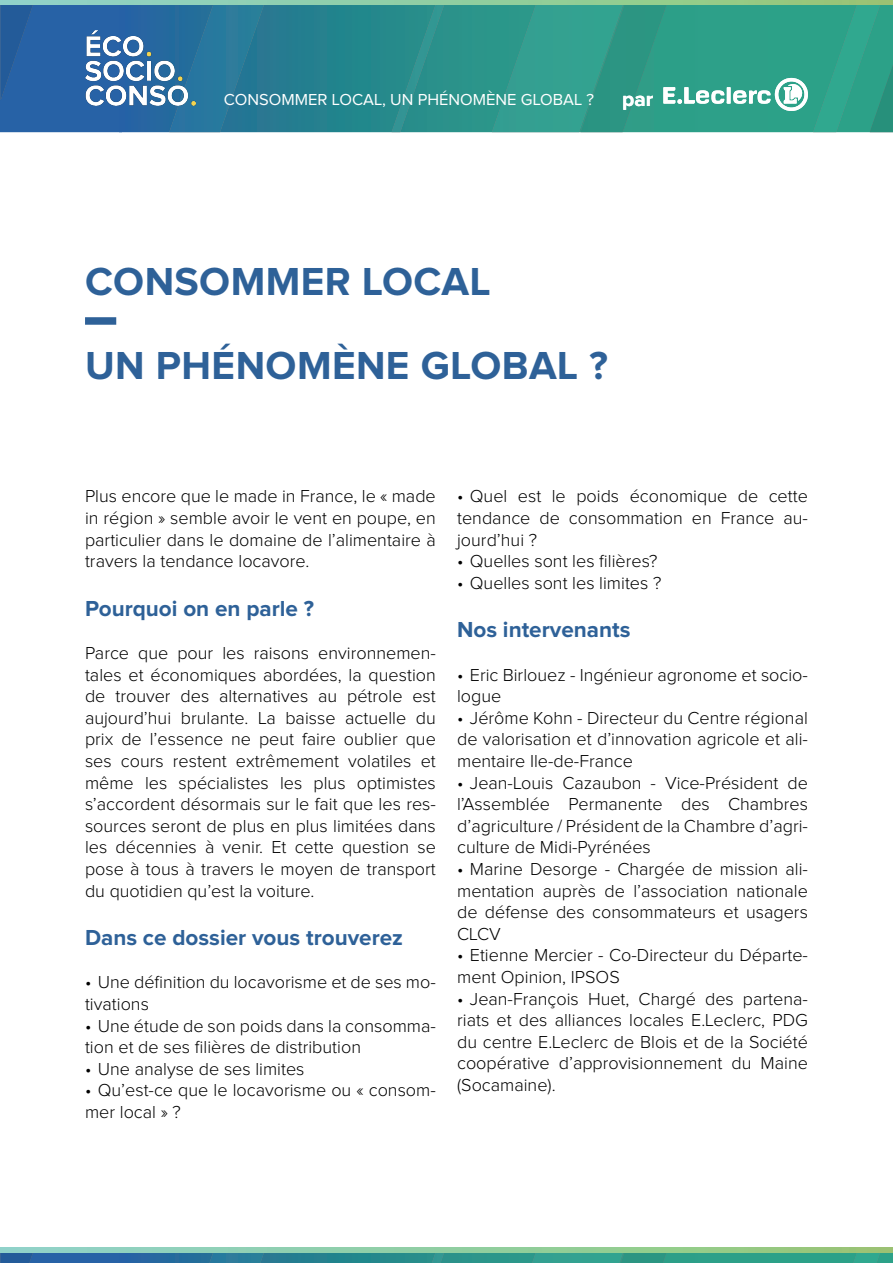
<style>
.page{position:relative;width:893px;height:1263px;background:#fff}
.page>*{position:absolute;margin:0;border:0;box-sizing:border-box;transform-origin:0 0}
.t1{font:700 40.5px "Proxima Nova";letter-spacing:.01em;color:#2e6198}
.t2{font:700 22.5px "Proxima Nova";color:#2e6198}
.t3{font:700 21px "Proxima Nova";color:#fff}
.t4{font:300 18px/21.6px "Proxima Nova";color:#000;text-align:justify}
.t5{font:16.5px "Proxima Nova";color:#fff}
</style>
<div class="page">
<svg style="left:0;top:1252px;width:893px;height:11px;background:#338f92"></svg>
<svg style="left:0;top:1248px;width:893px;height:4px;background:#92cda0"></svg>
<svg style="left:0;top:5px;width:492px;height:127px;background:#267995"></svg>
<svg style="left:169px;top:5px;width:96px;height:127px;background:#27769a"></svg>
<svg style="left:392px;top:5px;width:53px;height:127px;background:#2a8e8c"></svg>
<svg style="left:1px;top:5px;width:33px;height:95px;background:#255e9f"></svg>
<svg style="left:0;top:0;width:893px;height:5px;background:#90cfae"></svg>
<img style="left:85px;top:31px;width:111px;height:75px">
<svg style="left:492px;top:1px;width:401px;height:131px;background:#37a28c"></svg>
<div style="left:85px;top:317px;width:31px;height:8px;background:#2e6198"></div>
<p class="t5" style="left:224px;top:92px;width:372px">CONSOMMER LOCAL, UN PHÉNOMÈNE GLOBAL ?</p>
<p class="t3" style="left:622px;top:89px;width:33px">par</p>
<p class="t1" style="left:85px;top:262px;width:407px">CONSOMMER LOCAL</p>
<p class="t1" style="left:85px;top:347px;width:524px">UN PHÉNOMÈNE GLOBAL ?</p>
<p class="t4" style="left:85px;top:486px;width:352px">Plus encore que le made in France, le « made in région » semble avoir le vent en poupe, en particulier dans le domaine de l’alimentaire à travers la tendance locavore.</p>
<p class="t2" style="left:85px;top:598px;width:230px">Pourquoi on en parle ?</p>
<p class="t4" style="left:85px;top:643px;width:352px">Parce que pour les raisons environnemen&shy;tales et économiques abordées, la question de trouver des alternatives au pétrole est aujourd’hui brulante. La baisse actuelle du prix de l’essence ne peut faire oublier que ses cours restent extrêmement volatiles et même les spécialistes les plus optimistes s’accordent désormais sur le fait que les res&shy;sources seront de plus en plus limitées dans les décennies à venir. Et cette question se pose à tous à travers le moyen de transport du quotidien qu’est la voiture.</p>
<p class="t2" style="left:85px;top:927px;width:319px">Dans ce dossier vous trouverez</p>
<p class="t4" style="left:85px;top:972px;width:352px">• Une définition du locavorisme et de ses mo&shy;tivations</p>
<p class="t4" style="left:85px;top:1015px;width:352px">• Une étude de son poids dans la consomma&shy;tion et de ses filières de distribution</p>
<p class="t4" style="left:85px;top:1059px;width:221px">• Une analyse de ses limites</p>
<p class="t4" style="left:85px;top:1080px;width:352px">• Qu’est-ce que le locavorisme ou « consom&shy;mer local » ?</p>
<p class="t4" style="left:457px;top:486px;width:352px">• Quel est le poids économique de cette tendance de consommation en France au&shy;jourd’hui ?</p>
<p class="t4" style="left:457px;top:551px;width:202px">• Quelles sont les filières?</p>
<p class="t4" style="left:457px;top:573px;width:206px">• Quelles sont les limites ?</p>
<p class="t2" style="left:457px;top:620px;width:175px">Nos intervenants</p>
<p class="t4" style="left:457px;top:664px;width:352px">• Eric Birlouez - Ingénieur agronome et socio&shy;logue</p>
<p class="t4" style="left:457px;top:708px;width:352px">• Jérôme Kohn - Directeur du Centre régional de valorisation et d’innovation agricole et ali&shy;mentaire Ile-de-France</p>
<p class="t4" style="left:457px;top:772px;width:352px">• Jean-Louis Cazaubon - Vice-Président de l’Assemblée Permanente des Chambres d’agriculture / Président de la Chambre d’agri&shy;culture de Midi-Pyrénées</p>
<p class="t4" style="left:457px;top:859px;width:352px">• Marine Desorge - Chargée de mission ali&shy;mentation auprès de l’association nationale de défense des consommateurs et usagers CLCV</p>
<p class="t4" style="left:457px;top:945px;width:352px">• Etienne Mercier - Co-Directeur du Départe&shy;ment Opinion, IPSOS</p>
<p class="t4" style="left:457px;top:988px;width:352px">• Jean-François Huet, Chargé des partena&shy;riats et des alliances locales E.Leclerc, PDG du centre E.Leclerc de Blois et de la Société coopérative d’approvisionnement du Maine (Socamaine).</p>
</div>
